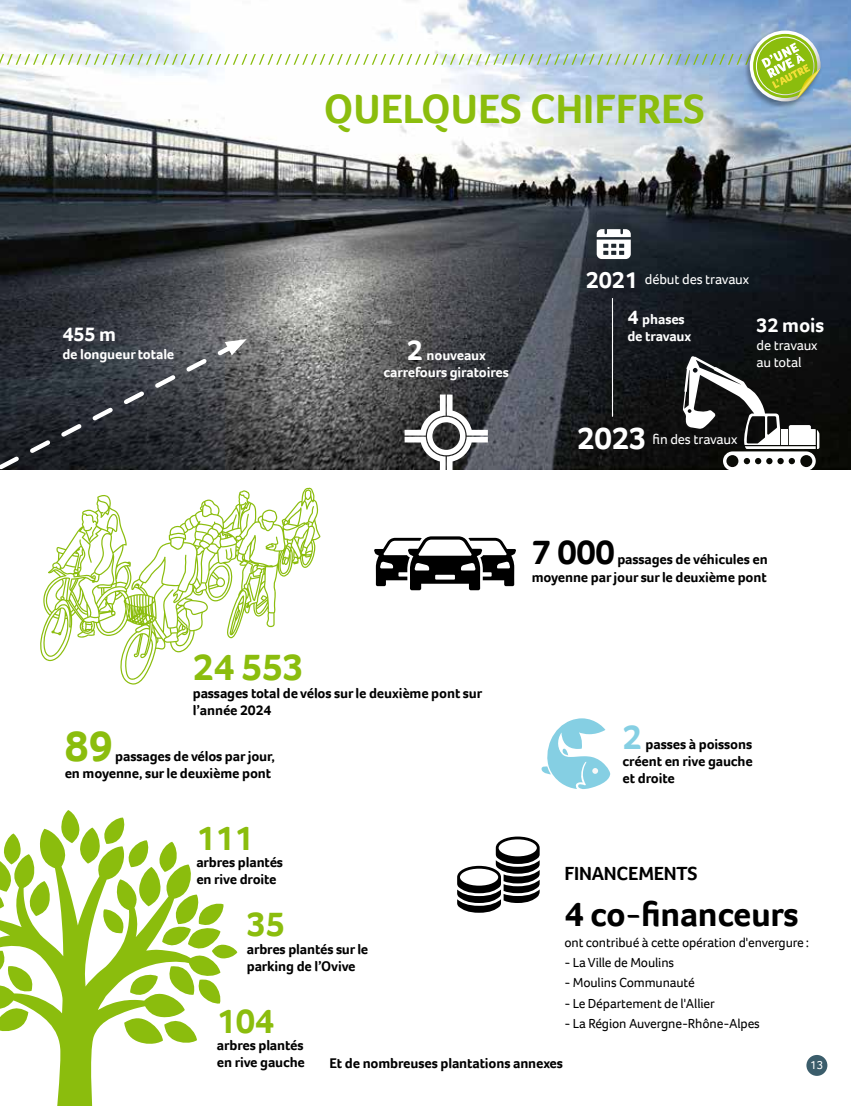
<style>
.page{position:relative;width:851px;height:1106px;background:#fff}
.page>*{position:absolute;margin:0;border:0;box-sizing:border-box;transform-origin:0 0}
.t1{font:700 44.4px "Foco";color:#8bbd0d}
.t2{font:700 42px "Foco";color:#8bbd0d}
.t3{font:700 38.4px "Foco";color:#8bbd0d}
.t4{font:700 35.4px "Foco";letter-spacing:-.01em;color:#000}
.t5{font:700 35.4px "Foco";letter-spacing:-.01em;color:#8bbd0d}
.t6{font:700 35.4px "Foco";color:#85cfe3}
.t7{font:700 31.95px "Foco";color:#fff}
.t8{font:700 24px "Foco";color:#fff}
.t9{font:700 20.4px "Foco";letter-spacing:-.01em;color:#fff}
.t10{font:700 19.5px "Foco";letter-spacing:-.01em;color:#000}
.t11{font:700 14.4px/17.2px "Foco";letter-spacing:-.01em;color:#000}
.t12{font:700 14.4px/17.2px "Foco";letter-spacing:-.01em;color:#fff}
.t13{font:14.4px/17.2px "Foco";letter-spacing:-.01em;color:#fff}
.t14{font:13.5px "Foco";letter-spacing:-.01em;color:#000}
.t15{font:12px "Foco";color:#fff}
.s1{font-size:29.4px}
.s2{font-size:20.4px}
</style>
<div class="page">
<svg style="left:0;top:810px;width:237px;height:296px"></svg>
<img style="left:0;top:0;width:850px;height:469px">
<div style="left:806px;top:1054px;width:21px;height:21px;background:#3b5d6b;border-radius:50%"></div>
<div style="left:743px;top:30px;width:80px;height:80px;background:#000;opacity:.35"></div>
<svg style="left:0;top:31px;width:820px;height:70px"></svg>
<svg style="left:457px;top:836px;width:83px;height:77px"></svg>
<hr style="left:612px;top:298px;width:1px;height:119px;background:#fff">
<svg style="left:596px;top:229px;width:34px;height:30px"></svg>
<svg style="left:40px;top:487px;width:280px;height:197px"></svg>
<svg style="left:208px;top:548px;width:36px;height:87px"></svg>
<svg style="left:682px;top:356px;width:137px;height:114px"></svg>
<svg style="left:374px;top:536px;width:142px;height:54px"></svg>
<svg style="left:0;top:339px;width:247px;height:131px;background:#373a40"></svg>
<svg style="left:404px;top:394px;width:84px;height:76px"></svg>
<svg style="left:541px;top:718px;width:69px;height:71px"></svg>
<h2 class="t2" style="left:324px;top:81px;width:382px">QUELQUES CHIFFRES</h2>
<h3 class="t9" style="left:62px;top:321px;width:55px">455 m</h3>
<p class="t12" style="left:62px;top:345px;width:113px">de longueur totale</p>
<p class="t12" style="left:383px;top:346px;width:127px;text-align:center"><span class="s1">2</span> nouveaux carrefours giratoires</p>
<h3 class="t8" style="left:586px;top:264px;width:53px">2021</h3>
<p class="t13" style="left:644px;top:270px;width:106px">début des travaux</p>
<p class="t12" style="left:627px;top:310px;width:65px"><span class="s2">4</span> phases de travaux</p>
<h3 class="t9" style="left:756px;top:312px;width:69px">32 mois</h3>
<p class="t13" style="left:756px;top:336px;width:63px">de travaux au total</p>
<h3 class="t7" style="left:577px;top:417px;width:71px">2023</h3>
<p class="t13" style="left:652px;top:430px;width:86px">fin des travaux</p>
<h3 class="t3" style="left:193px;top:642px;width:112px">24 553</h3>
<p class="t11" style="left:193px;top:684px;width:291px">passages total de vélos sur le deuxième pont sur l’année 2024</p>
<h1 class="t1" style="left:65px;top:716px;width:50px">89</h1>
<p class="t11" style="left:65px;top:747px;width:212px;text-align:right">passages de vélos par jour,<br>en moyenne, sur le deuxième pont</p>
<h3 class="t4" style="left:531px;top:529px;width:85px">7 000</h3>
<p class="t11" style="left:531px;top:551px;width:237px;text-align:right">passages de véhicules en<br>moyenne par jour sur le deuxième pont</p>
<h3 class="t6" style="left:622px;top:713px;width:21px">2</h3>
<p class="t11" style="left:622px;top:735px;width:132px;text-align:justify;text-indent:23px">passes à poissons créent en rive gauche et droite</p>
<h3 class="t5" style="left:196px;top:814px;width:59px">111</h3>
<p class="t11" style="left:196px;top:853px;width:88px">arbres plantés en rive droite</p>
<h3 class="t5" style="left:247px;top:901px;width:40px">35</h3>
<p class="t11" style="left:247px;top:940px;width:123px">arbres plantés sur le parking de l’Ovive</p>
<h3 class="t5" style="left:217px;top:997px;width:59px">104</h3>
<p class="t11" style="left:217px;top:1036px;width:90px">arbres plantés en rive gauche</p>
<h3 class="t10" style="left:564px;top:861px;width:135px">FINANCEMENTS</h3>
<h3 class="t4" style="left:564px;top:890px;width:236px">4 co-financeurs</h3>
<p class="t14" style="left:564px;top:933px;width:246px">ont contribué à cette opération d'envergure :</p>
<p class="t14" style="left:564px;top:953px;width:111px">- La Ville de Moulins</p>
<p class="t14" style="left:564px;top:974px;width:132px">- Moulins Communauté</p>
<p class="t14" style="left:564px;top:994px;width:152px">- Le Département de l'Allier</p>
<p class="t14" style="left:564px;top:1014px;width:197px">- La Région Auvergne-Rhône-Alpes</p>
<p class="t11" style="left:329px;top:1054px;width:235px">Et de nombreuses plantations annexes</p>
<p class="t15" style="left:810px;top:1056px;width:15px">13</p>
</div>
